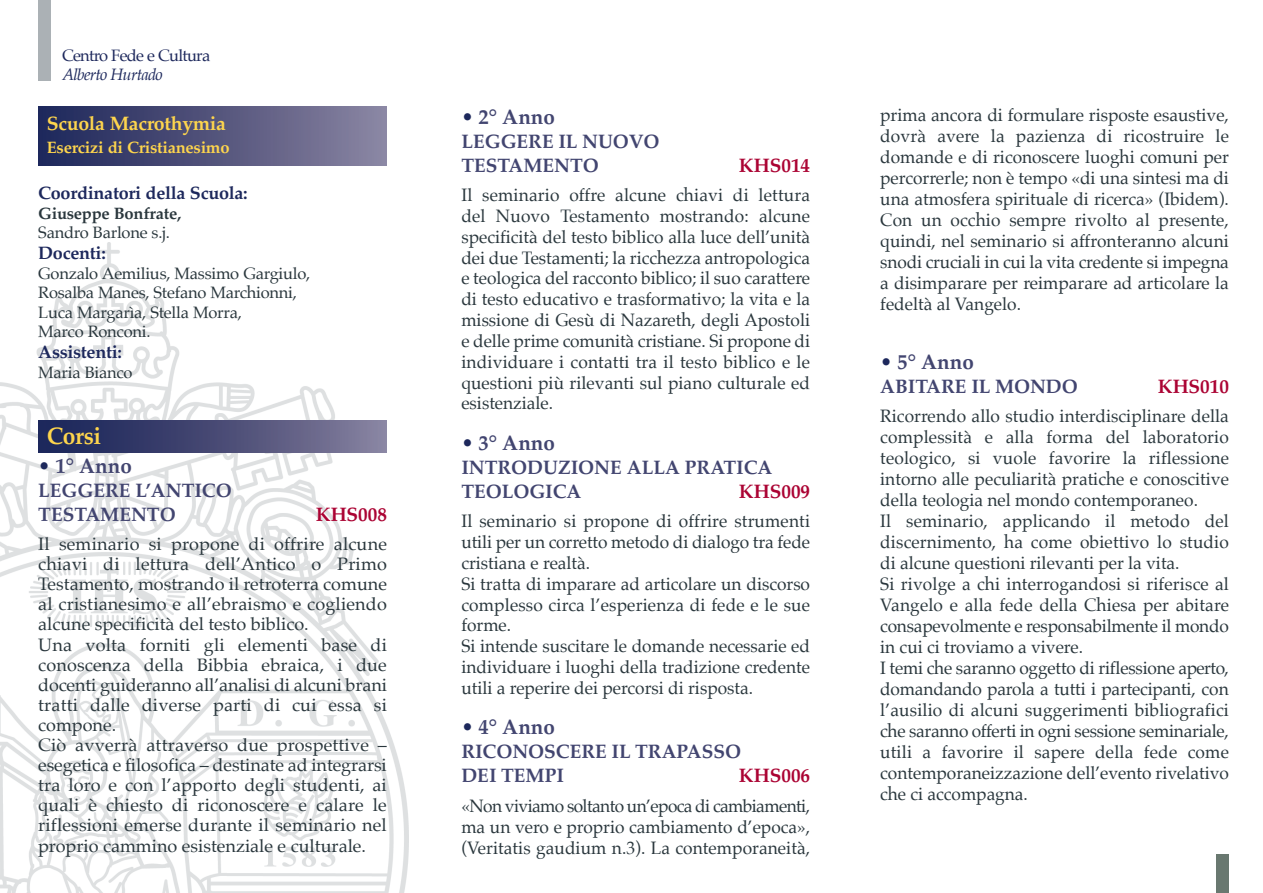
<style>
.page{position:relative;width:1263px;height:893px;background:#fff}
.page>*{position:absolute;margin:0;border:0;box-sizing:border-box;transform-origin:0 0}
.t1{font:700 24px "Palatino";letter-spacing:-.015em;color:#fed54d;scale:.95 1}
.t2{font:700 21px "Palatino";color:#424570}
.t3{font:700 19.5px/24px "Palatino";color:#424570}
.t4{font:700 19.5px "Palatino";color:#ab0333}
.t5{font:700 19.5px "Palatino";letter-spacing:-.015em;color:#fed54d}
.t6{font:18px/21px "Palatino";color:#2a373d;text-align:justify;scale:.96 1}
.t7{font:18px/20.1px "Palatino";color:#2a373d}
.t8{font:700 18px "Palatino";letter-spacing:-.015em;color:#1d285c}
.t9{font:16.5px/19.5px "Palatino";letter-spacing:-.015em;color:#2a373d}
.t10{font:700 16.5px "Palatino";letter-spacing:-.015em;color:#fed54d}
.t11{font:16.5px "Palatino";letter-spacing:-.045em;color:#1d285c}
.t12{font:700 16.5px "Palatino";letter-spacing:-.015em;color:#2a373d}
.t13{font:italic 16.5px "Palatino";letter-spacing:-.045em;color:#1d285c}
.s1{font-weight:400;color:#1d285c}
</style>
<div class="page">
<img style="left:0;top:243px;width:409px;height:650px">
<div style="left:1216px;top:855px;width:13px;height:38px;background:#697870"></div>
<div style="left:38px;top:106px;width:349px;height:60px;background:linear-gradient(to right,#1c2559,#8b85a1)"></div>
<div style="left:38px;top:0;width:13px;height:81px;background:#abb1b5"></div>
<div style="left:38px;top:421px;width:349px;height:32px;background:linear-gradient(to right,#121e53,#837e9c)"></div>
<p class="t11" style="left:62px;top:47px;width:150px">Centro Fede e Cultura</p>
<p class="t13" style="left:62px;top:67px;width:102px">Alberto Hurtado</p>
<p class="t5" style="left:47px;top:114px;width:181px">Scuola Macrothymia</p>
<p class="t10" style="left:47px;top:139px;width:184px">Esercizi di Cristianesimo</p>
<p class="t8" style="left:38px;top:184px;width:211px">Coordinatori della Scuola:</p>
<p class="t12" style="left:38px;top:205px;width:144px">Giuseppe Bonfrate,</p>
<p class="t9" style="left:38px;top:224px;width:133px">Sandro Barlone s.j.</p>
<p class="t8" style="left:38px;top:244px;width:69px">Docenti:</p>
<p class="t9" style="left:38px;top:264px;width:274px">Gonzalo Aemilius, Massimo Gargiulo,<br>Rosalba Manes, Stefano Marchionni,<br>Luca Margarìa, Stella Morra,<br>Marco Ronconi.</p>
<p class="t8" style="left:38px;top:343px;width:85px">Assistenti:</p>
<p class="t9" style="left:38px;top:363px;width:96px">Maria Bianco</p>
<h1 class="t1" style="left:47px;top:424px;width:59px">Corsi</h1>
<p class="t2" style="left:38px;top:456px;width:95px"><span class="s1">•</span> 1° Anno</p>
<p class="t3" style="left:38px;top:480px;width:195px">LEGGERE L’ANTICO<br>TESTAMENTO</p>
<p class="t4" style="left:316px;top:505px;width:73px">KHS008</p>
<p class="t7" style="left:38px;top:535px;width:350px">Il seminario si propone di offrire alcune chiavi di lettura dell’Antico o Primo Testamento, mostrando il retroterra comune al cristianesimo e all’ebraismo e cogliendo alcune specificità del testo biblico.<br>Una volta forniti gli elementi base di conoscenza della Bibbia ebraica, i due docenti guideranno all’analisi di alcuni brani tratti dalle diverse parti di cui essa si compone.<br>Ciò avverrà attraverso due prospettive – esegetica e filosofica – destinate ad integrarsi tra loro e con l’apporto degli studenti, ai quali è chiesto di riconoscere e calare le riflessioni emerse durante il seminario nel proprio cammino esistenziale e culturale.</p>
<p class="t2" style="left:461px;top:106px;width:95px"><span class="s1">•</span> 2° Anno</p>
<p class="t3" style="left:461px;top:130px;width:200px">LEGGERE IL NUOVO<br>TESTAMENTO</p>
<p class="t4" style="left:739px;top:156px;width:73px">KHS014</p>
<p class="t6" style="left:461px;top:186px;width:365px">Il seminario offre alcune chiavi di lettura del Nuovo Testamento mostrando: alcune specificità del testo biblico alla luce dell’unità dei due Testamenti; la ricchezza antropologica e teologica del racconto biblico; il suo carattere di testo educativo e trasformativo; la vita e la missione di Gesù di Nazareth, degli Apostoli e delle prime comunità cristiane. Si propone di individuare i contatti tra il testo biblico e le questioni più rilevanti sul piano culturale ed esistenziale.</p>
<p class="t2" style="left:461px;top:433px;width:95px"><span class="s1">•</span> 3° Anno</p>
<p class="t3" style="left:461px;top:456px;width:312px">INTRODUZIONE ALLA PRATICA<br>TEOLOGICA</p>
<p class="t4" style="left:739px;top:482px;width:73px">KHS009</p>
<p class="t6" style="left:461px;top:512px;width:365px;text-align:left">Il seminario si propone di offrire strumenti utili per un corretto metodo di dialogo tra fede cristiana e realtà.<br>Si tratta di imparare ad articolare un discorso complesso circa l’esperienza di fede e le sue forme.<br>Si intende suscitare le domande necessarie ed individuare i luoghi della tradizione credente utili a reperire dei percorsi di risposta.</p>
<p class="t2" style="left:461px;top:717px;width:95px"><span class="s1">•</span> 4° Anno</p>
<p class="t3" style="left:461px;top:741px;width:281px">RICONOSCERE IL TRAPASSO<br>DEI TEMPI</p>
<p class="t4" style="left:739px;top:766px;width:73px">KHS006</p>
<p class="t6" style="left:461px;top:796px;width:365px">«Non viviamo soltanto un’epoca di cambiamenti, ma un vero e proprio cambiamento d’epoca», (Veritatis gaudium n.3). La contemporaneità,</p>
<p class="t6" style="left:880px;top:106px;width:365px">prima ancora di formulare risposte esaustive, dovrà avere la pazienza di ricostruire le domande e di riconoscere luoghi comuni per percorrerle; non è tempo «di una sintesi ma di una atmosfera spirituale di ricerca» (Ibidem).<br>Con un occhio sempre rivolto al presente, quindi, nel seminario si affronteranno alcuni snodi cruciali in cui la vita credente si impegna a disimparare per reimparare ad articolare la fedeltà al Vangelo.</p>
<p class="t2" style="left:880px;top:351px;width:95px"><span class="s1">•</span> 5° Anno</p>
<p class="t3" style="left:880px;top:375px;width:199px">ABITARE IL MONDO</p>
<p class="t4" style="left:1158px;top:377px;width:73px">KHS010</p>
<p class="t6" style="left:880px;top:407px;width:365px;text-align:left">Ricorrendo allo studio interdisciplinare della complessità e alla forma del laboratorio teologico, si vuole favorire la riflessione intorno alle peculiarità pratiche e conoscitive della teologia nel mondo contemporaneo.<br>Il seminario, applicando il metodo del discernimento, ha come obiettivo lo studio di alcune questioni rilevanti per la vita.<br>Si rivolge a chi interrogandosi si riferisce al Vangelo e alla fede della Chiesa per abitare consapevolmente e responsabilmente il mondo in cui ci troviamo a vivere.<br>I temi che saranno oggetto di riflessione aperto, domandando parola a tutti i partecipanti, con l’ausilio di alcuni suggerimenti bibliografici che saranno offerti in ogni sessione seminariale, utili a favorire il sapere della fede come contemporaneizzazione dell’evento rivelativo che ci accompagna.</p>
</div>
